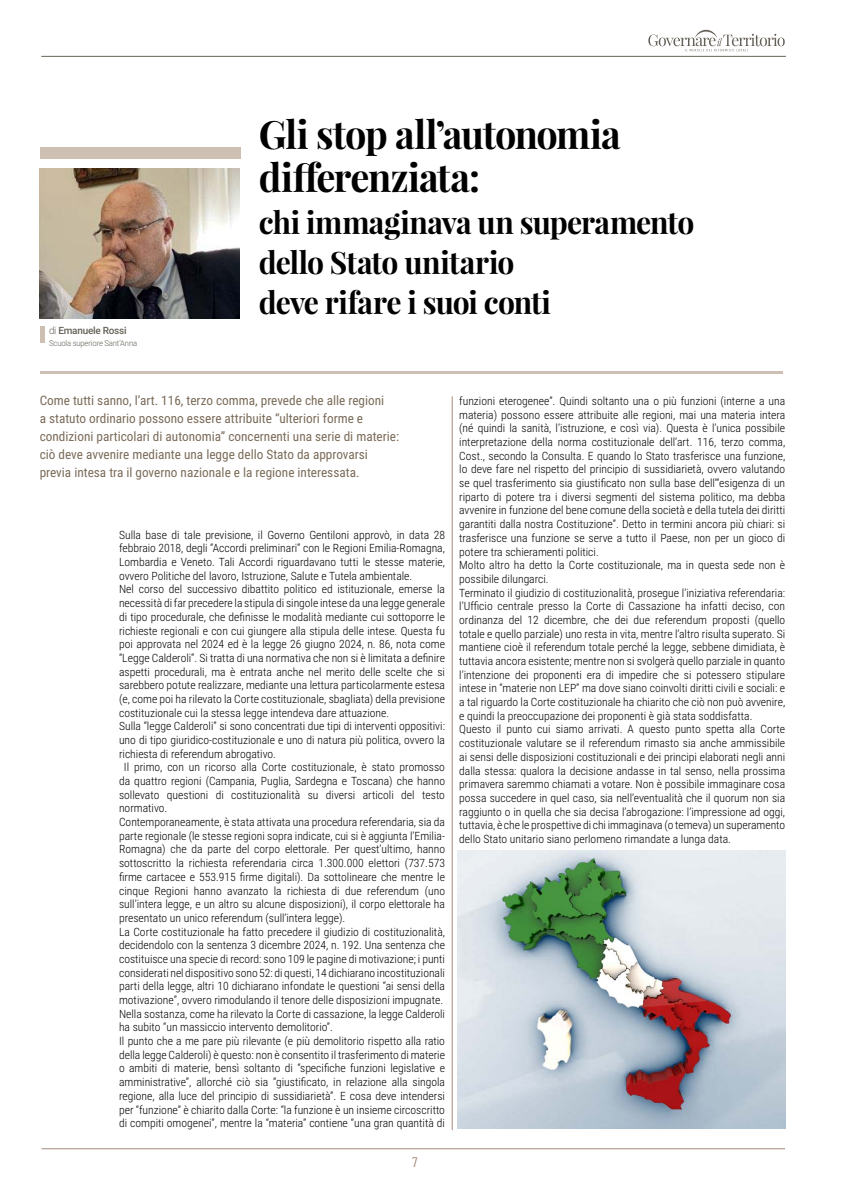
<style>
.page{position:relative;width:842px;height:1191px;background:#fff}
.page>*{position:absolute;margin:0;border:0;box-sizing:border-box;transform-origin:0 0}
.t1{font:700 39px/43px "Playfair Display";letter-spacing:-.025em;color:#000}
.t2{font:700 31px/40px "Playfair Display";letter-spacing:-.025em;color:#000}
.t3{font:14px "Barlow Condensed";color:#a48a7a}
.t4{font:13px/18px "Roboto Condensed";color:#7a6b59}
.t5{font:300 11.4px/13.7px "Roboto Condensed";color:#000}
.t6{font:500 10px "Roboto";letter-spacing:-.02em;color:#666158}
.t7{font:300 8px "Roboto";letter-spacing:-.02em;color:#666158;scale:.96 1}
.s1{font-weight:300}
</style>
<div class="page">
<hr style="left:41px;top:1148px;width:744px;height:1px;background:#a48a7a">
<svg style="left:648px;top:30px;width:137px;height:21px"></svg>
<hr style="left:41px;top:56px;width:745px;height:1px;background:#666158">
<hr style="left:452px;top:396px;width:1px;height:734px;background:#a48a7a">
<hr style="left:40px;top:326px;width:4px;height:17px;background:#cdbfb1">
<hr style="left:40px;top:371px;width:742px;height:3px;background:#cdbfb1">
<img style="left:40px;top:168px;width:200px;height:150px">
<img style="left:458px;top:850px;width:327px;height:278px">
<div style="left:40px;top:148px;width:200px;height:11px;background:#cdbfb1"></div>
<p class="t6" style="left:49px;top:323px;width:79px"><span class="s1">di</span> Emanuele Rossi</p>
<p class="t7" style="left:49px;top:337px;width:93px">Scuola superiore Sant’Anna</p>
<h1 class="t1" style="left:259px;top:112px;width:363px">Gli stop all’autonomia differenziata:</h1>
<h2 class="t2" style="left:259px;top:202px;width:437px">chi immaginava un superamento dello Stato unitario<br>deve rifare i suoi conti</h2>
<p class="t4" style="left:40px;top:391px;width:361px">Come tutti sanno, l’art. 116, terzo comma, prevede che alle regioni<br>a statuto ordinario possono essere attribuite “ulteriori forme e condizioni particolari di autonomia” concernenti una serie di materie: ciò deve avvenire mediante una legge dello Stato da approvarsi previa intesa tra il governo nazionale e la regione interessata.</p>
<p class="t5" style="left:119px;top:527px;width:327px">Sulla base di tale previsione, il Governo Gentiloni approvò, in data 28</p>
<p class="t5" style="left:119px;top:541px;width:327px">febbraio 2018, degli “Accordi preliminari” con le Regioni Emilia-Romagna,</p>
<p class="t5" style="left:119px;top:555px;width:327px">Lombardia e Veneto. Tali Accordi riguardavano tutti le stesse materie,</p>
<p class="t5" style="left:119px;top:568px;width:295px">ovvero Politiche del lavoro, Istruzione, Salute e Tutela ambientale.</p>
<p class="t5" style="left:119px;top:582px;width:327px">Nel corso del successivo dibattito politico ed istituzionale, emerse la</p>
<p class="t5" style="left:119px;top:596px;width:327px">necessità di far precedere la stipula di singole intese da una legge generale</p>
<p class="t5" style="left:119px;top:609px;width:327px">di tipo procedurale, che definisse le modalità mediante cui sottoporre le</p>
<p class="t5" style="left:119px;top:623px;width:327px">richieste regionali e con cui giungere alla stipula delle intese. Questa fu</p>
<p class="t5" style="left:119px;top:637px;width:327px">poi approvata nel 2024 ed è la legge 26 giugno 2024, n. 86, nota come</p>
<p class="t5" style="left:119px;top:650px;width:327px">“Legge Calderoli”. Si tratta di una normativa che non si è limitata a definire</p>
<p class="t5" style="left:119px;top:664px;width:327px">aspetti procedurali, ma è entrata anche nel merito delle scelte che si</p>
<p class="t5" style="left:119px;top:678px;width:327px">sarebbero potute realizzare, mediante una lettura particolarmente estesa</p>
<p class="t5" style="left:119px;top:691px;width:327px">(e, come poi ha rilevato la Corte costituzionale, sbagliata) della previsione</p>
<p class="t5" style="left:119px;top:705px;width:272px">costituzionale cui la stessa legge intendeva dare attuazione.</p>
<p class="t5" style="left:119px;top:719px;width:327px">Sulla “legge Calderoli” si sono concentrati due tipi di interventi oppositivi:</p>
<p class="t5" style="left:119px;top:732px;width:327px">uno di tipo giuridico-costituzionale e uno di natura più politica, ovvero la</p>
<p class="t5" style="left:119px;top:746px;width:158px">richiesta di referendum abrogativo.</p>
<p class="t5" style="left:124px;top:760px;width:323px">Il primo, con un ricorso alla Corte costituzionale, è stato promosso</p>
<p class="t5" style="left:119px;top:773px;width:327px">da quattro regioni (Campania, Puglia, Sardegna e Toscana) che hanno</p>
<p class="t5" style="left:119px;top:787px;width:327px">sollevato questioni di costituzionalità su diversi articoli del testo</p>
<p class="t5" style="left:119px;top:801px;width:50px">normativo.</p>
<p class="t5" style="left:119px;top:814px;width:327px">Contemporaneamente, è stata attivata una procedura referendaria, sia da</p>
<p class="t5" style="left:119px;top:828px;width:327px">parte regionale (le stesse regioni sopra indicate, cui si è aggiunta l’Emilia-</p>
<p class="t5" style="left:119px;top:842px;width:327px">Romagna) che da parte del corpo elettorale. Per quest’ultimo, hanno</p>
<p class="t5" style="left:119px;top:856px;width:327px">sottoscritto la richiesta referendaria circa 1.300.000 elettori (737.573</p>
<p class="t5" style="left:119px;top:869px;width:327px">firme cartacee e 553.915 firme digitali). Da sottolineare che mentre le</p>
<p class="t5" style="left:119px;top:883px;width:327px">cinque Regioni hanno avanzato la richiesta di due referendum (uno</p>
<p class="t5" style="left:119px;top:897px;width:327px">sull’intera legge, e un altro su alcune disposizioni), il corpo elettorale ha</p>
<p class="t5" style="left:119px;top:910px;width:228px">presentato un unico referendum (sull’intera legge).</p>
<p class="t5" style="left:119px;top:924px;width:327px">La Corte costituzionale ha fatto precedere il giudizio di costituzionalità,</p>
<p class="t5" style="left:119px;top:938px;width:327px">decidendolo con la sentenza 3 dicembre 2024, n. 192. Una sentenza che</p>
<p class="t5" style="left:119px;top:951px;width:327px">costituisce una specie di record: sono 109 le pagine di motivazione; i punti</p>
<p class="t5" style="left:119px;top:965px;width:327px">considerati nel dispositivo sono 52: di questi, 14 dichiarano incostituzionali</p>
<p class="t5" style="left:119px;top:979px;width:327px">parti della legge, altri 10 dichiarano infondate le questioni “ai sensi della</p>
<p class="t5" style="left:119px;top:992px;width:326px">motivazione”, ovvero rimodulando il tenore delle disposizioni impugnate.</p>
<p class="t5" style="left:119px;top:1006px;width:327px">Nella sostanza, come ha rilevato la Corte di cassazione, la legge Calderoli</p>
<p class="t5" style="left:119px;top:1020px;width:215px">ha subito “un massiccio intervento demolitorio”.</p>
<p class="t5" style="left:119px;top:1033px;width:327px">Il punto che a me pare più rilevante (e più demolitorio rispetto alla ratio</p>
<p class="t5" style="left:119px;top:1047px;width:327px">della legge Calderoli) è questo: non è consentito il trasferimento di materie</p>
<p class="t5" style="left:119px;top:1061px;width:327px">o ambiti di materie, bensì soltanto di “specifiche funzioni legislative e</p>
<p class="t5" style="left:119px;top:1074px;width:327px">amministrative”, allorché ciò sia “giustificato, in relazione alla singola</p>
<p class="t5" style="left:119px;top:1088px;width:327px">regione, alla luce del principio di sussidiarietà”. E cosa deve intendersi</p>
<p class="t5" style="left:119px;top:1102px;width:327px">per “funzione” è chiarito dalla Corte: “la funzione è un insieme circoscritto</p>
<p class="t5" style="left:119px;top:1115px;width:327px">di compiti omogenei”, mentre la “materia” contiene “una gran quantità di</p>
<p class="t3" style="left:413px;top:1151px;width:6px">7</p>
<p class="t5" style="left:459px;top:394px;width:327px">funzioni eterogenee”. Quindi soltanto una o più funzioni (interne a una materia) possono essere attribuite alle regioni, mai una materia intera (né quindi la sanità, l’istruzione, e così via). Questa è l’unica possibile interpretazione della norma costituzionale dell’art. 116, terzo comma, Cost., secondo la Consulta. E quando lo Stato trasferisce una funzione, lo deve fare nel rispetto del principio di sussidiarietà, ovvero valutando se quel trasferimento sia giustificato non sulla base dell’“esigenza di un riparto di potere tra i diversi segmenti del sistema politico, ma debba avvenire in funzione del bene comune della società e della tutela dei diritti garantiti dalla nostra Costituzione”. Detto in termini ancora più chiari: si trasferisce una funzione se serve a tutto il Paese, non per un gioco di potere tra schieramenti politici.<br>Molto altro ha detto la Corte costituzionale, ma in questa sede non è possibile dilungarci.<br>Terminato il giudizio di costituzionalità, prosegue l’iniziativa referendaria: l’Ufficio centrale presso la Corte di Cassazione ha infatti deciso, con ordinanza del 12 dicembre, che dei due referendum proposti (quello totale e quello parziale) uno resta in vita, mentre l’altro risulta superato. Si mantiene cioè il referendum totale perché la legge, sebbene dimidiata, è tuttavia ancora esistente; mentre non si svolgerà quello parziale in quanto l’intenzione dei proponenti era di impedire che si potessero stipulare intese in “materie non LEP” ma dove siano coinvolti diritti civili e sociali: e a tal riguardo la Corte costituzionale ha chiarito che ciò non può avvenire, e quindi la preoccupazione dei proponenti è già stata soddisfatta.<br>Questo il punto cui siamo arrivati. A questo punto spetta alla Corte costituzionale valutare se il referendum rimasto sia anche ammissibile ai sensi delle disposizioni costituzionali e dei principi elaborati negli anni dalla stessa: qualora la decisione andasse in tal senso, nella prossima primavera saremmo chiamati a votare. Non è possibile immaginare cosa possa succedere in quel caso, sia nell’eventualità che il quorum non sia raggiunto o in quella che sia decisa l’abrogazione: l’impressione ad oggi, tuttavia, è che le prospettive di chi immaginava (o temeva) un superamento dello Stato unitario siano perlomeno rimandate a lunga data.</p>
</div>
